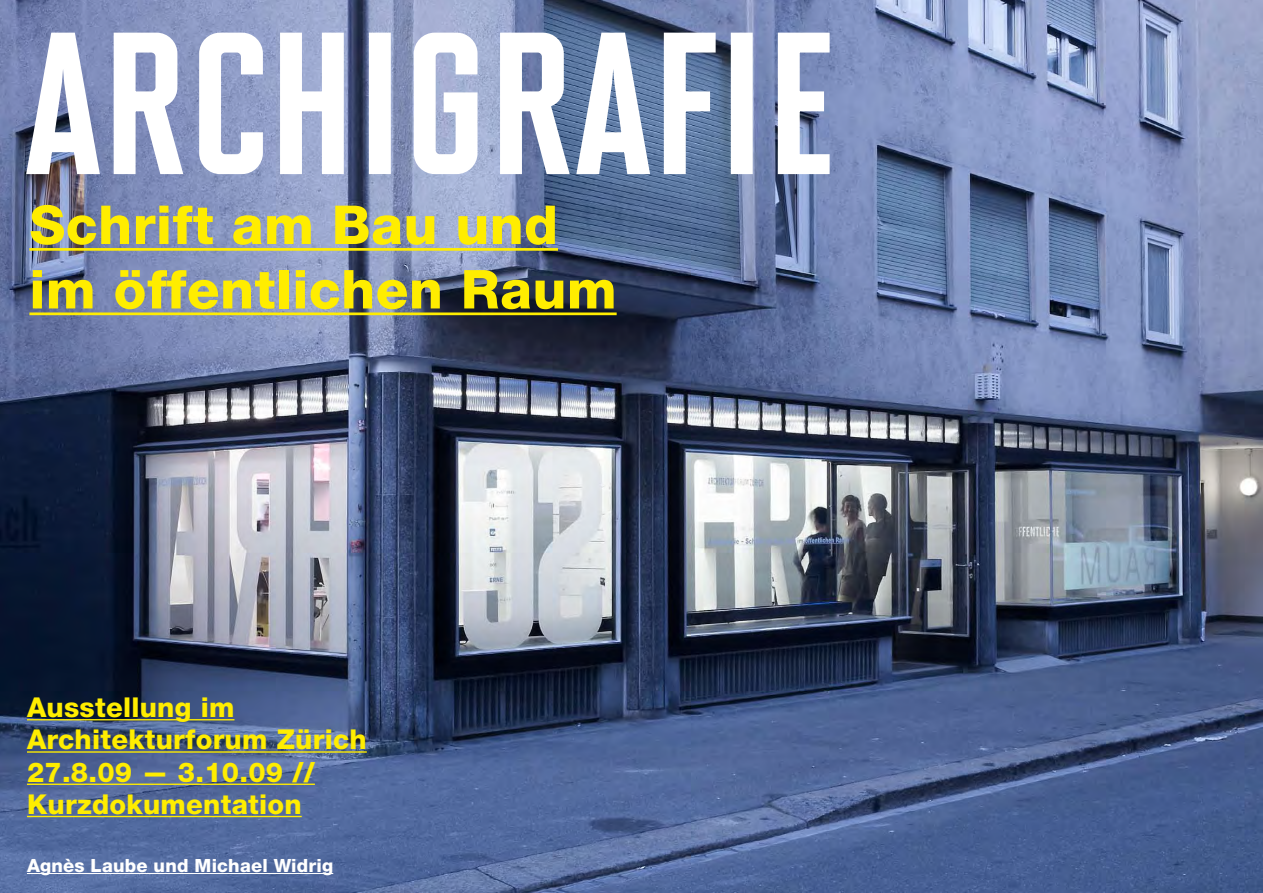
<style>
.page{position:relative;width:1263px;height:893px;background:#fff}
.page>*{position:absolute;margin:0;border:0;box-sizing:border-box;transform-origin:0 0}
.t1{font:700 199.27px "Solano Gothic MVB Std";color:#fff}
.t2{font:800 53.7px/64.4px "Helvetica Neue";letter-spacing:.01em;color:#ffed00}
.t3{font:800 27.38px/32.2px "Helvetica Neue";letter-spacing:.01em;color:#ffed00}
.t4{font:800 18.23px "Helvetica Neue";letter-spacing:.01em;color:#fff}
</style>
<div class="page">
<img style="left:0;top:0;width:1263px;height:893px">
<hr style="left:27px;top:719px;width:207px;height:1px;background:#ffed00">
<hr style="left:27px;top:751px;width:340px;height:2px;background:#ffed00">
<hr style="left:27px;top:784px;width:288px;height:1px;background:#ffed00">
<hr style="left:27px;top:816px;width:275px;height:1px;background:#ffed00">
<hr style="left:27px;top:873px;width:306px;height:1px;background:#fff">
<img style="left:25px;top:32px;width:76px;height:143px">
<svg style="left:113px;top:32px;width:72px;height:143px;background:#8f9ac3"></svg>
<svg style="left:198px;top:32px;width:66px;height:143px;background:#99a5cb"></svg>
<svg style="left:279px;top:32px;width:66px;height:143px;background:#a9b4d6"></svg>
<div style="left:369px;top:33px;width:22px;height:141px;border:2px solid #fff"></div>
<svg style="left:413px;top:32px;width:65px;height:143px;background:#b1bbd9"></svg>
<svg style="left:499px;top:32px;width:152px;height:143px;background:#7187ac"></svg>
<svg style="left:663px;top:32px;width:54px;height:143px;background:#6a81a4"></svg>
<div style="left:731px;top:33px;width:22px;height:141px;border:2px solid #fff"></div>
<svg style="left:777px;top:32px;width:54px;height:143px;background:#7b8ab0"></svg>
<hr style="left:29px;top:248px;width:529px;height:3px;background:#ffed00">
<hr style="left:29px;top:312px;width:588px;height:3px;background:#ffed00">
<h1 class="t1" style="left:25px;top:-6px;width:811px">ARCHIGRAFIE</h1>
<h2 class="t2" style="left:29px;top:193px;width:589px">Schrift am Bau und im öffentlichen Raum</h2>
<p class="t3" style="left:27px;top:691px;width:341px">Ausstellung im<br>Architekturforum Zürich<br>27.8.09 — 3.10.09 //<br>Kurzdokumentation</p>
<p class="t4" style="left:27px;top:854px;width:308px">Agnès Laube und Michael Widrig</p>
</div>
